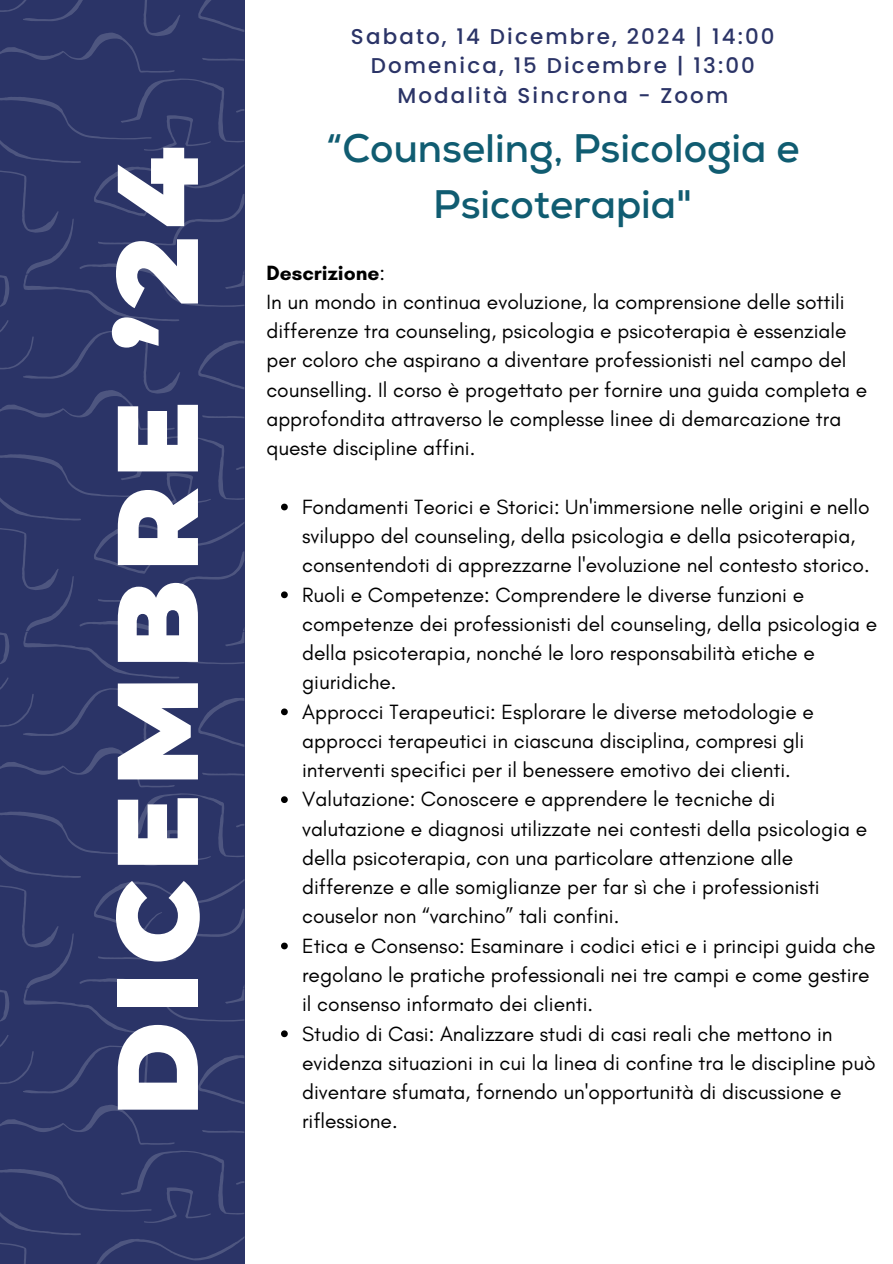
<style>
.page{position:relative;width:893px;height:1264px;background:#fff}
.page>*{position:absolute;margin:0;border:0;box-sizing:border-box;transform-origin:0 0}
.t1{font:900 114.45px "Montserrat";letter-spacing:.075em;color:#fff}
.t2{font:700 39.75px/55.2px "Nexa";color:#105c71;text-align:center}
.t3{font:500 21.45px "Poppins";letter-spacing:.1em;color:#2b3467}
.t4{font:21px/29.2px "Glacial Indifference";color:#000}
.t5{font:700 21px "Glacial Indifference";color:#000}
.s1{font-weight:400}
</style>
<div class="page">
<svg style="left:0;top:0;width:244px;height:1263px;background:#2d3668"></svg>
<svg style="left:281px;top:503px;width:7px;height:7px"></svg>
<svg style="left:281px;top:591px;width:7px;height:7px"></svg>
<svg style="left:281px;top:708px;width:7px;height:7px"></svg>
<svg style="left:281px;top:796px;width:7px;height:7px"></svg>
<svg style="left:281px;top:942px;width:7px;height:7px"></svg>
<svg style="left:281px;top:1030px;width:7px;height:7px"></svg>
<p class="t1" style="left:87px;top:1116px;width:970px;rotate:-90deg">DICEMBRE ’24</p>
<p class="t3" style="left:351px;top:22px;width:425px">Sabato, 14 Dicembre, 2024 | 14:00</p>
<p class="t3" style="left:370px;top:51px;width:386px">Domenica, 15 Dicembre | 13:00</p>
<p class="t3" style="left:397px;top:80px;width:332px">Modalità Sincrona - Zoom</p>
<p class="t2" style="left:326px;top:122px;width:475px">“Counseling, Psicologia e<br>Psicoterapia"</p>
<p class="t5" style="left:266px;top:260px;width:120px">Descrizione<span class="s1">:</span></p>
<p class="t4" style="left:266px;top:287px;width:602px">In un mondo in continua evoluzione, la comprensione delle sottili differenze tra counseling, psicologia e psicoterapia è essenziale per coloro che aspirano a diventare professionisti nel campo del counselling. Il corso è progettato per fornire una guida completa e approfondita attraverso le complesse linee di demarcazione tra queste discipline affini.</p>
<p class="t4" style="left:302px;top:492px;width:569px">Fondamenti Teorici e Storici: Un'immersione nelle origini e nello sviluppo del counseling, della psicologia e della psicoterapia, consentendoti di apprezzarne l'evoluzione nel contesto storico.</p>
<p class="t4" style="left:302px;top:579px;width:576px">Ruoli e Competenze: Comprendere le diverse funzioni e competenze dei professionisti del counseling, della psicologia e della psicoterapia, nonché le loro responsabilità etiche e giuridiche.</p>
<p class="t4" style="left:302px;top:696px;width:513px">Approcci Terapeutici: Esplorare le diverse metodologie e approcci terapeutici in ciascuna disciplina, compresi gli interventi specifici per il benessere emotivo dei clienti.</p>
<p class="t4" style="left:302px;top:784px;width:566px">Valutazione: Conoscere e apprendere le tecniche di valutazione e diagnosi utilizzate nei contesti della psicologia e della psicoterapia, con una particolare attenzione alle differenze e alle somiglianze per far sì che i professionisti couselor non “varchino” tali confini.</p>
<p class="t4" style="left:302px;top:930px;width:575px">Etica e Consenso: Esaminare i codici etici e i principi guida che regolano le pratiche professionali nei tre campi e come gestire il consenso informato dei clienti.</p>
<p class="t4" style="left:302px;top:1018px;width:575px">Studio di Casi: Analizzare studi di casi reali che mettono in evidenza situazioni in cui la linea di confine tra le discipline può diventare sfumata, fornendo un'opportunità di discussione e riflessione.</p>
</div>
